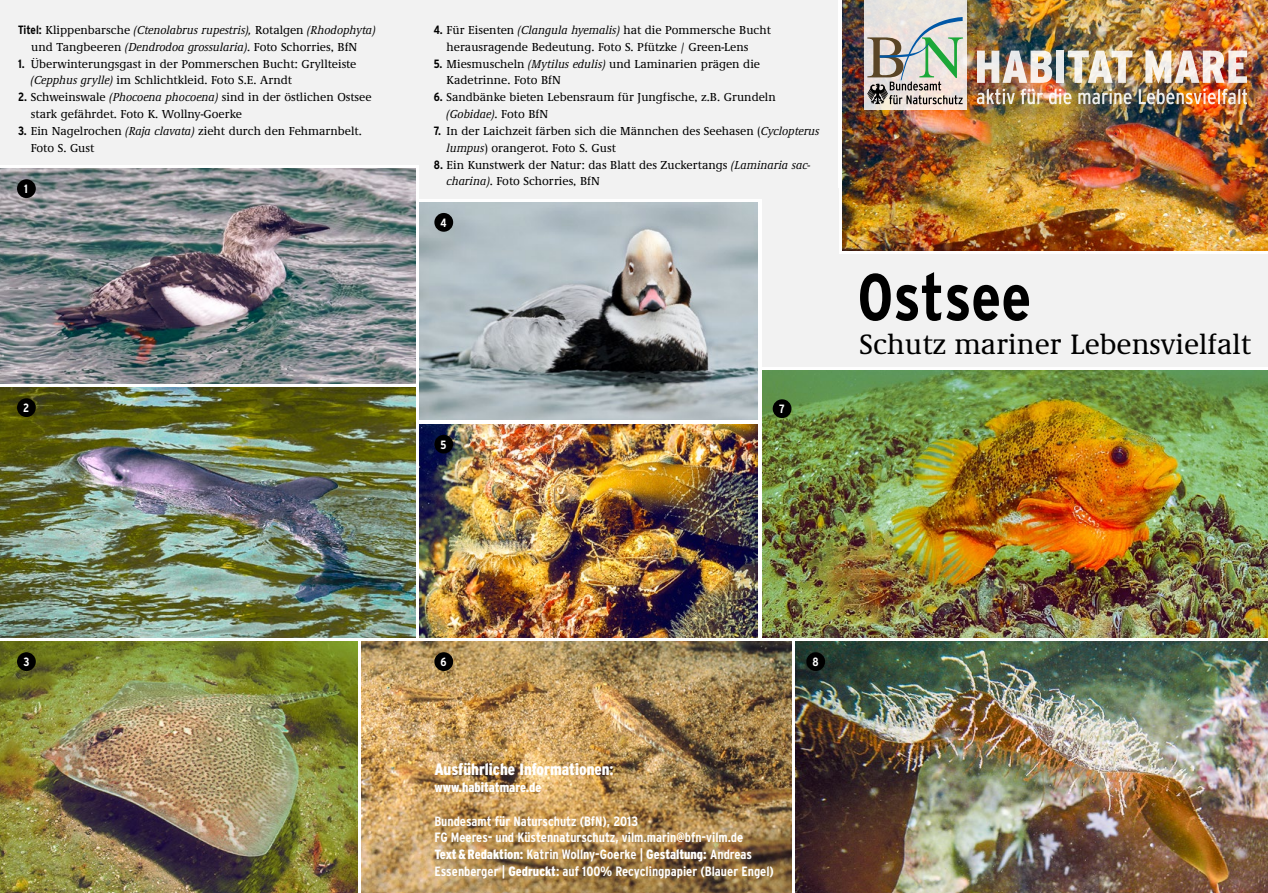
<style>
.page{position:relative;width:1268px;height:893px;background:#fff}
.page>*{position:absolute;margin:0;border:0;box-sizing:border-box;transform-origin:0 0}
.Normal_1{font:700 condensed 66px "Interstate";letter-spacing:-.005em;color:#000}
.Normal_1-2{font:500 29.1px "Demos EFOP";color:#000}
.Normal_1_10pt{font:900 condensed 16.5px "Interstate";color:#fff}
.Normal_1_10pt-2{font:700 condensed 13.5px/16.8px "Interstate";color:#fff}
.Normal_1_10pt-3{font:900 condensed 13.5px "Interstate";color:#fff}
.Normal_1_Kopie{font:500 12px/16.8px "Demos EFOP";color:#000}
.Normal_1_Kopie-2{font:italic 500 12px "Demos EFOP";color:#000}
.t1{font:700 condensed 12px "Interstate";color:#fff}
.s1{font-family:"Interstate";font-weight:700;font-style:normal;font-stretch:condensed}
.s2{font-style:normal}
.s3{font-style:italic}
.s4{font-family:"Interstate";font-weight:700;font-stretch:condensed}
.s5{font-weight:700}
.s6{font-weight:900}
</style>
<div class="page">
<div style="left:0;top:0;width:423px;height:164px;background:#f2f2f2"></div>
<div style="left:419px;top:0;width:419px;height:198px;background:#f2f2f2"></div>
<div style="left:762px;top:189px;width:76px;height:105px;background:#f2f2f2"></div>
<div style="left:762px;top:254px;width:505px;height:113px;background:#f2f2f2"></div>
<img style="left:842px;top:0;width:425px;height:250px">
<svg style="left:976px;top:89px;width:38px;height:15px"></svg>
<svg style="left:1020px;top:89px;width:22px;height:15px"></svg>
<svg style="left:1048px;top:89px;width:23px;height:15px"></svg>
<svg style="left:1078px;top:89px;width:53px;height:15px"></svg>
<img style="left:976px;top:51px;width:75px;height:32px">
<div style="left:1055px;top:51px;width:8px;height:32px;background:#e8ebec"></div>
<img style="left:1067px;top:51px;width:65px;height:32px">
<img style="left:1138px;top:51px;width:108px;height:53px">
<svg style="left:863px;top:0;width:103px;height:109px;background:#e3ddd7"></svg>
<img style="left:762px;top:371px;width:505px;height:266px">
<img style="left:795px;top:642px;width:472px;height:251px">
<img style="left:0;top:642px;width:357px;height:251px">
<img style="left:0;top:388px;width:415px;height:249px">
<img style="left:419px;top:424px;width:338px;height:213px">
<img style="left:361px;top:642px;width:430px;height:251px">
<img style="left:419px;top:202px;width:338px;height:218px">
<svg style="left:866px;top:17px;width:96px;height:87px;background:#babeb4"></svg>
<img style="left:0;top:169px;width:415px;height:214px">
<div style="left:17px;top:179px;width:19px;height:19px;background:#000;border-radius:50%"></div>
<div style="left:434px;top:213px;width:19px;height:19px;background:#000;border-radius:50%"></div>
<div style="left:17px;top:652px;width:19px;height:19px;background:#000;border-radius:50%"></div>
<div style="left:17px;top:398px;width:19px;height:19px;background:#000;border-radius:50%"></div>
<div style="left:434px;top:435px;width:19px;height:19px;background:#000;border-radius:50%"></div>
<div style="left:434px;top:652px;width:19px;height:19px;background:#000;border-radius:50%"></div>
<div style="left:806px;top:652px;width:19px;height:19px;background:#000;border-radius:50%"></div>
<div style="left:772px;top:399px;width:19px;height:19px;background:#000;border-radius:50%"></div>
<p class="Normal_1_Kopie-2" style="left:18px;top:24px;width:359px"><span class="s1">Titel:</span> <span class="s2">Klippenbarsche</span> (Ctenolabrus rupestris), <span class="s2">Rotalgen</span> (Rhodophyta)</p>
<p class="Normal_1_Kopie" style="left:31px;top:39px;width:327px">und Tangbeeren <span class="s3">(Dendrodoa grossularia)</span>. Foto Schorries, BfN</p>
<p class="Normal_1_Kopie" style="left:31px;top:56px;width:327px;text-indent:-13px"><span class="s4">1.</span> Überwinterungsgast in der Pommerschen Bucht: Gryllteiste <span class="s3">(Cepphus grylle)</span> im Schlichtkleid. Foto S.E. Arndt</p>
<p class="Normal_1_Kopie" style="left:31px;top:89px;width:342px;text-indent:-13px"><span class="s4">2.</span> Schweinswale <span class="s3">(Phocoena phocoena)</span> sind in der östlichen Ostsee stark gefährdet. Foto K. Wollny-Goerke</p>
<p class="Normal_1_Kopie" style="left:31px;top:123px;width:332px;text-indent:-13px"><span class="s4">3.</span> Ein Nagelrochen <span class="s3">(Raja clavata)</span> zieht durch den Fehmarnbelt.<br>Foto S. Gust</p>
<p class="t1" style="left:24px;top:182px;width:5px">1</p>
<p class="t1" style="left:23px;top:401px;width:8px">2</p>
<p class="Normal_1_Kopie" style="left:446px;top:22px;width:326px;text-indent:-13px"><span class="s4">4.</span> Für Eisenten <span class="s3">(Clangula hyemalis)</span> hat die Pommersche Bucht herausragende Bedeutung. Foto S. Pfützke / Green-Lens</p>
<p class="Normal_1_Kopie" style="left:446px;top:56px;width:315px;text-indent:-13px"><span class="s4">5.</span> Miesmuscheln <span class="s3">(Mytilus edulis)</span> und Laminarien prägen die<br>Kadetrinne. Foto BfN</p>
<p class="Normal_1_Kopie" style="left:446px;top:89px;width:331px;text-indent:-13px"><span class="s4">6.</span> Sandbänke bieten Lebensraum für Jungfische, z.B. Grundeln <span class="s3">(Gobidae)</span>. Foto BfN</p>
<p class="Normal_1_Kopie" style="left:446px;top:123px;width:374px;text-indent:-13px"><span class="s4">7.</span> In der Laichzeit färben sich die Männchen des Seehasen (<span class="s3">Cyclopterus lumpus</span>) orangerot. Foto S. Gust</p>
<p class="Normal_1_Kopie" style="left:446px;top:157px;width:365px;text-indent:-13px"><span class="s4">8.</span> Ein Kunstwerk der Natur: das Blatt des Zuckertangs <span class="s3">(Laminaria sac&shy;charina)</span>. Foto Schorries, BfN</p>
<p class="t1" style="left:440px;top:216px;width:8px">4</p>
<p class="t1" style="left:440px;top:438px;width:7px">5</p>
<p class="t1" style="left:779px;top:402px;width:7px">7</p>
<p class="Normal_1" style="left:857px;top:260px;width:175px">Ostsee</p>
<p class="Normal_1-2" style="left:859px;top:329px;width:393px">Schutz mariner Lebensvielfalt</p>
<p class="t1" style="left:23px;top:655px;width:8px">3</p>
<p class="t1" style="left:440px;top:655px;width:8px">6</p>
<p class="t1" style="left:812px;top:655px;width:8px">8</p>
<p class="Normal_1_10pt" style="left:434px;top:760px;width:181px">Ausführliche Informationen<span class="s5">:</span></p>
<p class="Normal_1_10pt-3" style="left:434px;top:780px;width:108px">www.habitatmare.de</p>
<p class="Normal_1_10pt-2" style="left:434px;top:812px;width:341px">Bundesamt für Naturschutz (BfN), 2013<br>FG Meeres- und Küstennaturschutz, vilm.marin@bfn-vilm.de <span class="s6">Text&amp;Redaktion:</span> Katrin Wollny-Goerke | <span class="s6">Gestaltung:</span> Andreas Essenberger | <span class="s6">Gedruckt</span>: auf 100% Recyclingpapier (Blauer Engel)</p>
</div>
